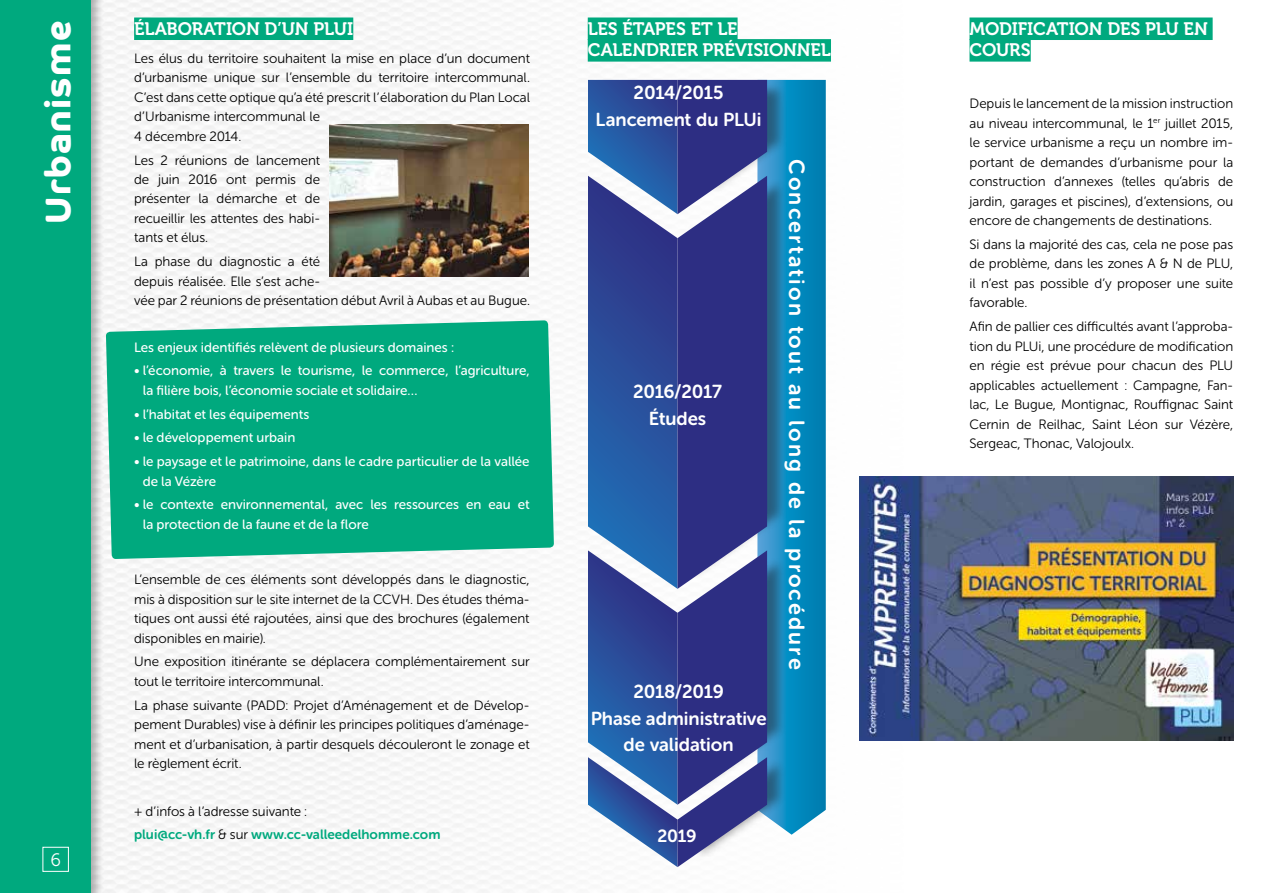
<style>
.page{position:relative;width:1263px;height:893px;background:#fff}
.page>*{position:absolute;margin:0;border:0;box-sizing:border-box;transform-origin:0 0}
.t1{font:700 36px "Co Headline";letter-spacing:.03em;color:#fff}
.t2{font:21.75px "Museo Sans Rounded 700";letter-spacing:.1em;color:#fff}
.t3{font:18.6px/26.8px "Museo Sans Rounded 700";letter-spacing:-.005em;color:#fff;text-align:center}
.t4{font:18px/21.6px "Museo 700";letter-spacing:-.01em;color:#fff}
.t5{font:18px "Museo Sans Rounded 300";color:#fff}
.t6{font:17.55px "Museo Sans Rounded 700";color:#fff}
.t7{font:13.5px/19.5px "Museo Sans Rounded 300";letter-spacing:-.005em;color:#000;text-align:justify}
.t8{font:13.5px/19.5px "Museo Sans Rounded 500";color:#fff}
.t9{font:13.5px "Museo Sans Rounded 700";color:#00a97e}
.s1{font-family:"Museo Sans Rounded 300";color:#000}
</style>
<div class="page">
<img style="left:104px;top:0;width:847px;height:893px">
<div style="left:106px;top:320px;width:448px;height:239px;background:#00a97e"></div>
<div style="left:0;top:0;width:104px;height:893px;background:#000;opacity:.3"></div>
<div style="left:0;top:0;width:90px;height:893px;background:#00a97e"></div>
<div style="left:134px;top:18px;width:219px;height:22px;background:#00a97e"></div>
<div style="left:43px;top:847px;width:26px;height:25px;border:1px solid #fff"></div>
<img style="left:859px;top:477px;width:374px;height:264px">
<img style="left:329px;top:124px;width:199px;height:152px">
<div style="left:588px;top:18px;width:149px;height:22px;background:#00a97e"></div>
<div style="left:588px;top:39px;width:243px;height:23px;background:#00a97e"></div>
<svg style="left:789px;top:80px;width:37px;height:755px"></svg>
<img style="left:701px;top:78px;width:89px;height:120px">
<img style="left:767px;top:173px;width:22px;height:380px">
<img style="left:767px;top:553px;width:23px;height:200px">
<img style="left:767px;top:753px;width:23px;height:111px">
<svg style="left:588px;top:80px;width:179px;height:787px"></svg>
<div style="left:969px;top:18px;width:243px;height:22px;background:#00a97e"></div>
<div style="left:969px;top:39px;width:62px;height:23px;background:#00a97e"></div>
<h1 class="t1" style="left:37px;top:224px;width:204px;rotate:-90deg">Urbanisme</h1>
<h3 class="t5" style="left:50px;top:850px;width:12px">6</h3>
<h3 class="t4" style="left:134px;top:18px;width:221px">ÉLABORATION D’UN PLUI</h3>
<p class="t7" style="left:134px;top:48px;width:397px;text-align:left">Les élus du territoire souhaitent la mise en place d’un document d’urbanisme unique sur l’ensemble du territoire intercommunal.<br>C’est dans cette optique qu’a été prescrit l’élaboration du Plan Local d’Urbanisme intercommunal le<br>4 décembre 2014.</p>
<p class="t7" style="left:134px;top:150px;width:187px">Les 2 réunions de lancement de juin 2016 ont permis de présenter la démarche et de recueillir les attentes des habi&shy;tants et élus.</p>
<p class="t7" style="left:134px;top:252px;width:397px;text-align:left">La phase du diagnostic a été<br>depuis réalisée. Elle s’est ache-<br>vée par 2 réunions de présentation début Avril à Aubas et au Bugue.</p>
<p class="t8" style="left:134px;top:337px;width:321px">Les enjeux identifiés relèvent de plusieurs domaines :</p>
<p class="t8" style="left:143px;top:361px;width:388px;text-indent:-9px">• l’économie, à travers le tourisme, le commerce, l’agriculture, la filière bois, l’économie sociale et solidaire…</p>
<p class="t8" style="left:134px;top:404px;width:177px">• l’habitat et les équipements</p>
<p class="t8" style="left:134px;top:428px;width:163px">• le développement urbain</p>
<p class="t8" style="left:143px;top:452px;width:388px;text-indent:-9px">• le paysage et le patrimoine, dans le cadre particulier de la vallée de la Vézère</p>
<p class="t8" style="left:143px;top:495px;width:388px;text-indent:-9px">• le contexte environnemental, avec les ressources en eau et la protection de la faune et de la flore</p>
<p class="t7" style="left:134px;top:570px;width:397px">L’ensemble de ces éléments sont développés dans le diagnostic, mis à disposition sur le site internet de la CCVH. Des études théma&shy;tiques ont aussi été rajoutées, ainsi que des brochures (également disponibles en mairie).</p>
<p class="t7" style="left:134px;top:652px;width:397px">Une exposition itinérante se déplacera complémentairement sur tout le territoire intercommunal.</p>
<p class="t7" style="left:134px;top:695px;width:397px">La phase suivante (PADD: Projet d’Aménagement et de Dévelop&shy;pement Durables) vise à définir les principes politiques d’aménage&shy;ment et d’urbanisation, à partir desquels découleront le zonage et le règlement écrit.</p>
<p class="t7" style="left:134px;top:801px;width:174px">+ d’infos à l’adresse suivante :</p>
<p class="t9" style="left:134px;top:827px;width:308px">plui@cc-vh.fr <span class="s1">&amp; sur</span> www.cc-valleedelhomme.com</p>
<h3 class="t4" style="left:588px;top:18px;width:245px">LES ÉTAPES ET LE<br>CALENDRIER PRÉVISIONNEL</h3>
<h3 class="t3" style="left:596px;top:79px;width:168px">2014/2015<br>Lancement du PLUi</h3>
<h2 class="t2" style="left:809px;top:159px;width:511px;rotate:90deg">Concertation tout au long de la procédure</h2>
<h3 class="t3" style="left:633px;top:378px;width:90px">2016/2017<br>Études</h3>
<h3 class="t3" style="left:591px;top:678px;width:177px">2018/2019<br>Phase administrative de validation</h3>
<p class="t6" style="left:657px;top:826px;width:41px">2019</p>
<h3 class="t4" style="left:969px;top:18px;width:240px">MODIFICATION DES PLU EN<br>COURS</h3>
<p class="t7" style="left:969px;top:94px;width:265px">Depuis le lancement de la mission instruction au niveau intercommunal, le 1<sup>er</sup> juillet 2015, le service urbanisme a reçu un nombre im&shy;portant de demandes d’urbanisme pour la construction d’annexes (telles qu’abris de jardin, garages et piscines), d’extensions, ou encore de changements de destinations.</p>
<p class="t7" style="left:969px;top:235px;width:265px">Si dans la majorité des cas, cela ne pose pas de problème, dans les zones A &amp; N de PLU, il n’est pas possible d’y proposer une suite favorable.</p>
<p class="t7" style="left:969px;top:317px;width:265px">Afin de pallier ces difficultés avant l’approba&shy;tion du PLUi, une procédure de modification en régie est prévue pour chacun des PLU applicables actuellement : Campagne, Fan&shy;lac, Le Bugue, Montignac, Rouffignac Saint Cernin de Reilhac, Saint Léon sur Vézère, Sergeac, Thonac, Valojoulx.</p>
</div>
